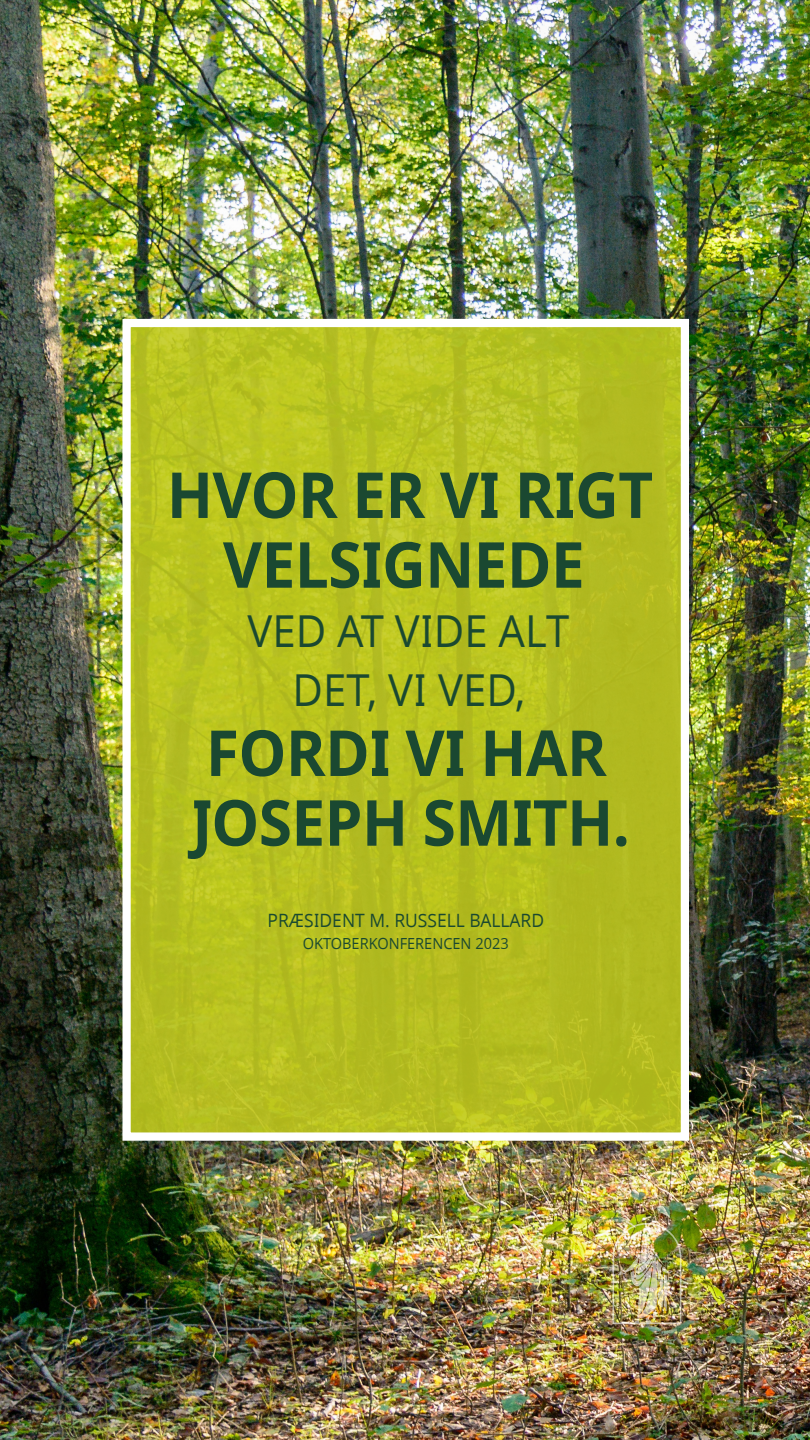
<style>
.page{position:relative;width:810px;height:1440px;background:#fff}
.page>*{position:absolute;margin:0;border:0;box-sizing:border-box;transform-origin:0 0}
.artcl12_p1_figure_image_aside_quote_firs{font:700 63.53px/69.8px "Dots Solidlds Lat";letter-spacing:-.01em;color:#1a4831;text-align:center;scale:.95 1}
.artcl12_p1_figure_image_aside_quote_firs-2{font:44.03px/59.2px "Dots Solidlds Lat";color:#1a4831;text-align:center;scale:.95 1}
.artcl12_p1_figure_image_aside_quote_cita{font:18.38px "Dots Solidlds Lat";color:#1a4831;scale:.95 1}
.artcl12_p1_figure_image_aside_quote_cita-2{font:15.3px "Dots Solidlds Lat";color:#1a4831;scale:.95 1}
</style>
<div class="page">
<img style="left:0;top:0;width:810px;height:1440px">
<svg style="left:131px;top:328px;width:549px;height:804px;fill:#b5bf20"></svg>
<div style="left:122px;top:319px;width:567px;height:822px;border:8px solid #fff"></div>
<img style="left:612px;top:1223px;width:69px;height:101px">
<p class="artcl12_p1_figure_image_aside_quote_firs" style="left:167px;top:461px;width:513px">HVOR ER VI RIGT<br>VELSIGNEDE</p>
<p class="artcl12_p1_figure_image_aside_quote_firs-2" style="left:248px;top:602px;width:340px">VED AT VIDE ALT<br>DET, VI VED,</p>
<p class="artcl12_p1_figure_image_aside_quote_firs" style="left:192px;top:719px;width:462px;text-align:left">FORDI VI HAR<br>JOSEPH SMITH.</p>
<p class="artcl12_p1_figure_image_aside_quote_cita" style="left:268px;top:907px;width:293px">PRÆSIDENT M. RUSSELL BALLARD</p>
<p class="artcl12_p1_figure_image_aside_quote_cita-2" style="left:303px;top:932px;width:218px">OKTOBERKONFERENCEN 2023</p>
</div>
